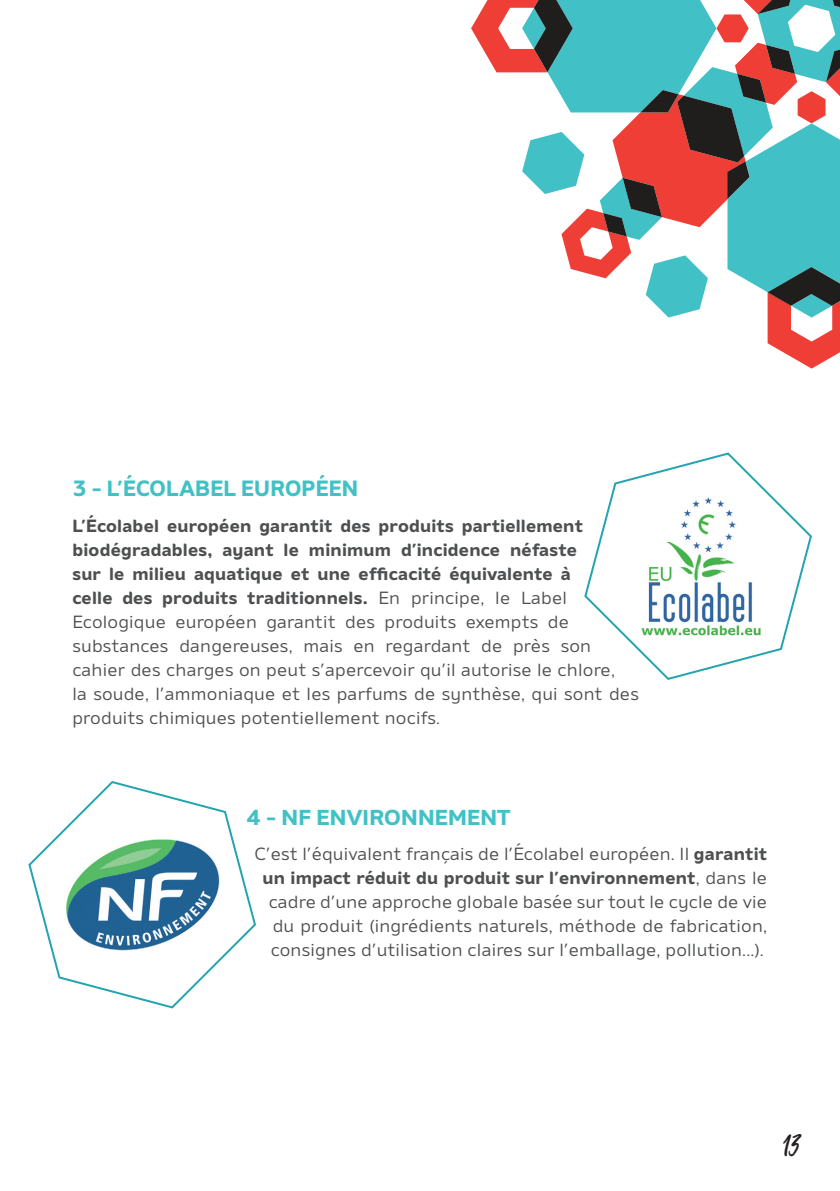
<style>
.page{position:relative;width:840px;height:1191px;background:#fff}
.page>*{position:absolute;margin:0;border:0;box-sizing:border-box;transform-origin:0 0}
.t1{font:36px "October Storm";color:#231f20}
.t2{font:700 22px "Amino";letter-spacing:.01em;color:#41c1c6}
.t3{font:700 21.6px "Amino";letter-spacing:.01em;color:#41c1c6}
.t4{font:17.6px/24px "Amino";letter-spacing:.01em;color:#4d4f51}
.s1{font-weight:700}
</style>
<div class="page">
<svg style="left:584px;top:452px;width:228px;height:228px"></svg>
<img style="left:622px;top:489px;width:157px;height:157px">
<svg style="left:28px;top:781px;width:228px;height:228px"></svg>
<img style="left:60px;top:832px;width:164px;height:125px">
<svg style="left:471px;top:0;width:368px;height:368px"></svg>
<p class="t2" style="left:72px;top:475px;width:287px">3 - L’ÉCOLABEL EUROPÉEN</p>
<p class="t4" style="left:72px;top:513px;width:567px"><span class="s1">L’Écolabel européen garantit des produits partiellement biodégradables, ayant le minimum d’incidence néfaste<br>sur le milieu aquatique et une efficacité équivalente à<br>celle des produits traditionnels.</span> En principe, le Label Ecologique européen garantit des produits exempts de substances dangereuses, mais en regardant de près son cahier des charges on peut s’apercevoir qu’il autorise le chlore,<br>la soude, l’ammoniaque et les parfums de synthèse, qui sont des produits chimiques potentiellement nocifs.</p>
<p class="t3" style="left:246px;top:803px;width:265px">4 - NF ENVIRONNEMENT</p>
<p class="t4" style="left:254px;top:841px;width:513px;text-align:right">C’est l’équivalent français de l’Écolabel européen. Il <span class="s1">garantit un impact réduit du produit sur l’environnement</span>, dans le cadre d’une approche globale basée sur tout le cycle de vie du produit (ingrédients naturels, méthode de fabrication, consignes d’utilisation claires sur l’emballage, pollution...).</p>
<h1 class="t1" style="left:782px;top:1127px;width:19px">13</h1>
</div>
